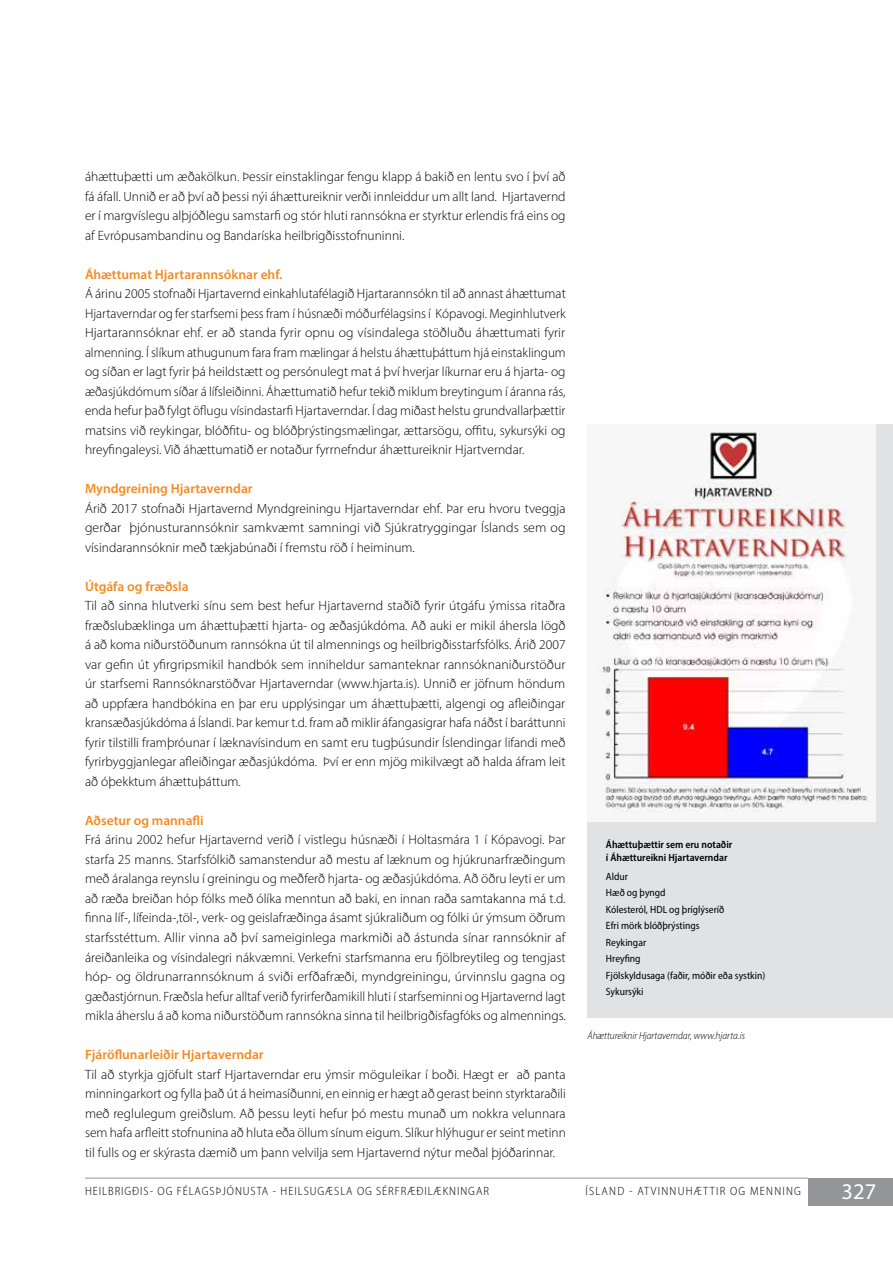
<style>
.page{position:relative;width:893px;height:1263px;background:#fff}
.page>*{position:absolute;margin:0;border:0;box-sizing:border-box;transform-origin:0 0}
.t1{font:22.5px "Myriad Pro";color:#fff}
.t2{font:300 13.5px/19.5px "Myriad Pro";color:#000;text-align:justify}
.t3{font:600 13.5px "Myriad Pro";color:#f6891f}
.t4{font:300 semi-condensed 12px "Myriad Pro";letter-spacing:.08em;color:#000}
.t5{font:300 semi-condensed 12px "Myriad Pro";letter-spacing:.1em;color:#000}
.t6{font:semi-condensed 10.5px/16.5px "Myriad Pro";color:#000}
.t7{font:600 semi-condensed 10.5px/13.5px "Myriad Pro";color:#000}
.t8{font:italic 300 semi-condensed 10.5px "Myriad Pro";color:#000}
</style>
<div class="page">
<div style="left:808px;top:1178px;width:85px;height:27px;background:#939598"></div>
<hr style="left:85px;top:1178px;width:723px;height:1px;background:#939598">
<div style="left:587px;top:424px;width:306px;height:594px;background:#e1e2e3"></div>
<img style="left:587px;top:424px;width:288px;height:398px">
<p class="t2" style="left:85px;top:167px;width:482px">áhættuþætti um æðakölkun. Þessir einstaklingar fengu klapp á bakið en lentu svo í því að fá áfall. Unnið er að því að þessi nýi áhættureiknir verði innleiddur um allt land. Hjartavernd er í margvíslegu alþjóðlegu samstarfi og stór hluti rannsókna er styrktur erlendis frá eins og af Evrópusambandinu og Bandaríska heilbrigðisstofnuninni.</p>
<p class="t3" style="left:85px;top:266px;width:199px">Áhættumat Hjartarannsóknar ehf.</p>
<p class="t2" style="left:85px;top:284px;width:482px">Á árinu 2005 stofnaði Hjartavernd einkahlutafélagið Hjartarannsókn til að annast áhættumat Hjartaverndar og fer starfsemi þess fram í húsnæði móðurfélagsins í Kópavogi. Meginhlutverk Hjartarannsóknar ehf. er að standa fyrir opnu og vísindalega stöðluðu áhættumati fyrir almenning. Í slíkum athugunum fara fram mælingar á helstu áhættuþáttum hjá einstaklingum og síðan er lagt fyrir þá heildstætt og persónulegt mat á því hverjar líkurnar eru á hjarta- og æðasjúkdómum síðar á lífsleiðinni. Áhættumatið hefur tekið miklum breytingum í áranna rás, enda hefur það fylgt öflugu vísindastarfi Hjartaverndar. Í dag miðast helstu grundvallarþættir matsins við reykingar, blóðfitu- og blóðþrýstingsmælingar, ættarsögu, offitu, sykursýki og hreyfingaleysi. Við áhættumatið er notaður fyrrnefndur áhættureiknir Hjartverndar.</p>
<p class="t3" style="left:85px;top:480px;width:169px">Myndgreining Hjartaverndar</p>
<p class="t2" style="left:85px;top:499px;width:482px">Árið 2017 stofnaði Hjartavernd Myndgreiningu Hjartaverndar ehf. Þar eru hvoru tveggja gerðar þjónusturannsóknir samkvæmt samningi við Sjúkratryggingar Íslands sem og vísindarannsóknir með tækjabúnaði í fremstu röð í heiminum.</p>
<p class="t3" style="left:85px;top:578px;width:105px">Útgáfa og fræðsla</p>
<p class="t2" style="left:85px;top:596px;width:482px">Til að sinna hlutverki sínu sem best hefur Hjartavernd staðið fyrir útgáfu ýmissa ritaðra fræðslubæklinga um áhættuþætti hjarta- og æðasjúkdóma. Að auki er mikil áhersla lögð á að koma niðurstöðunum rannsókna út til almennings og heilbrigðisstarfsfólks. Árið 2007 var gefin út yfirgripsmikil handbók sem inniheldur samanteknar rannsóknaniðurstöður úr starfsemi Rannsóknarstöðvar Hjartaverndar (www.hjarta.is). Unnið er jöfnum höndum að uppfæra handbókina en þar eru upplýsingar um áhættuþætti, algengi og afleiðingar kransæðasjúkdóma á Íslandi. Þar kemur t.d. fram að miklir áfangasigrar hafa náðst í baráttunni fyrir tilstilli framþróunar í læknavísindum en samt eru tugþúsundir Íslendingar lifandi með fyrirbyggjanlegar afleiðingar æðasjúkdóma. Því er enn mjög mikilvægt að halda áfram leit að óþekktum áhættuþáttum.</p>
<p class="t3" style="left:85px;top:812px;width:120px">Aðsetur og mannafli</p>
<p class="t2" style="left:85px;top:830px;width:482px">Frá árinu 2002 hefur Hjartavernd verið í vistlegu húsnæði í Holtasmára 1 í Kópavogi. Þar starfa 25 manns. Starfsfólkið samanstendur að mestu af læknum og hjúkrunarfræðingum með áralanga reynslu í greiningu og meðferð hjarta- og æðasjúkdóma. Að öðru leyti er um að ræða breiðan hóp fólks með ólíka menntun að baki, en innan raða samtakanna má t.d. finna líf-, lífeinda-,töl-, verk- og geislafræðinga ásamt sjúkraliðum og fólki úr ýmsum öðrum starfsstéttum. Allir vinna að því sameiginlega markmiði að ástunda sínar rannsóknir af áreiðanleika og vísindalegri nákvæmni. Verkefni starfsmanna eru fjölbreytileg og tengjast hóp- og öldrunarrannsóknum á sviði erfðafræði, myndgreiningu, úrvinnslu gagna og gæðastjórnun. Fræðsla hefur alltaf verið fyrirferðamikill hluti í starfseminni og Hjartavernd lagt mikla áherslu á að koma niðurstöðum rannsókna sinna til heilbrigðisfagfóks og almennings.</p>
<p class="t3" style="left:85px;top:1046px;width:180px">Fjáröflunarleiðir Hjartaverndar</p>
<p class="t2" style="left:85px;top:1064px;width:482px">Til að styrkja gjöfult starf Hjartaverndar eru ýmsir möguleikar í boði. Hægt er að panta minningarkort og fylla það út á heimasíðunni, en einnig er hægt að gerast beinn styrktaraðili með reglulegum greiðslum. Að þessu leyti hefur þó mestu munað um nokkra velunnara sem hafa arfleitt stofnunina að hluta eða öllum sínum eigum. Slíkur hlýhugur er seint metinn til fulls og er skýrasta dæmið um þann velvilja sem Hjartavernd nýtur meðal þjóðarinnar.</p>
<p class="t7" style="left:606px;top:837px;width:128px">Áhættuþættir sem eru notaðir í Áhættureikni Hjartaverndar</p>
<p class="t6" style="left:606px;top:867px;width:161px">Aldur<br>Hæð og þyngd<br>Kólesteról, HDL og þríglýseríð<br>Efri mörk blóðþrýstings<br>Reykingar<br>Hreyfing<br>Fjölskyldusaga (faðir, móðir eða systkin)<br>Sykursýki</p>
<p class="t8" style="left:587px;top:1029px;width:159px">Áhættureiknir Hjartaverndar, www.hjarta.is</p>
<p class="t4" style="left:85px;top:1184px;width:405px">HEILBRIGÐIS- OG FÉLAGSÞJÓNUSTA - HEILSUGÆSLA OG SÉRFRÆÐILÆKNINGAR</p>
<p class="t5" style="left:586px;top:1183px;width:217px">ÍSLAND - ATVINNUHÆTTIR OG MENNING</p>
<h1 class="t1" style="left:842px;top:1178px;width:36px">327</h1>
</div>
